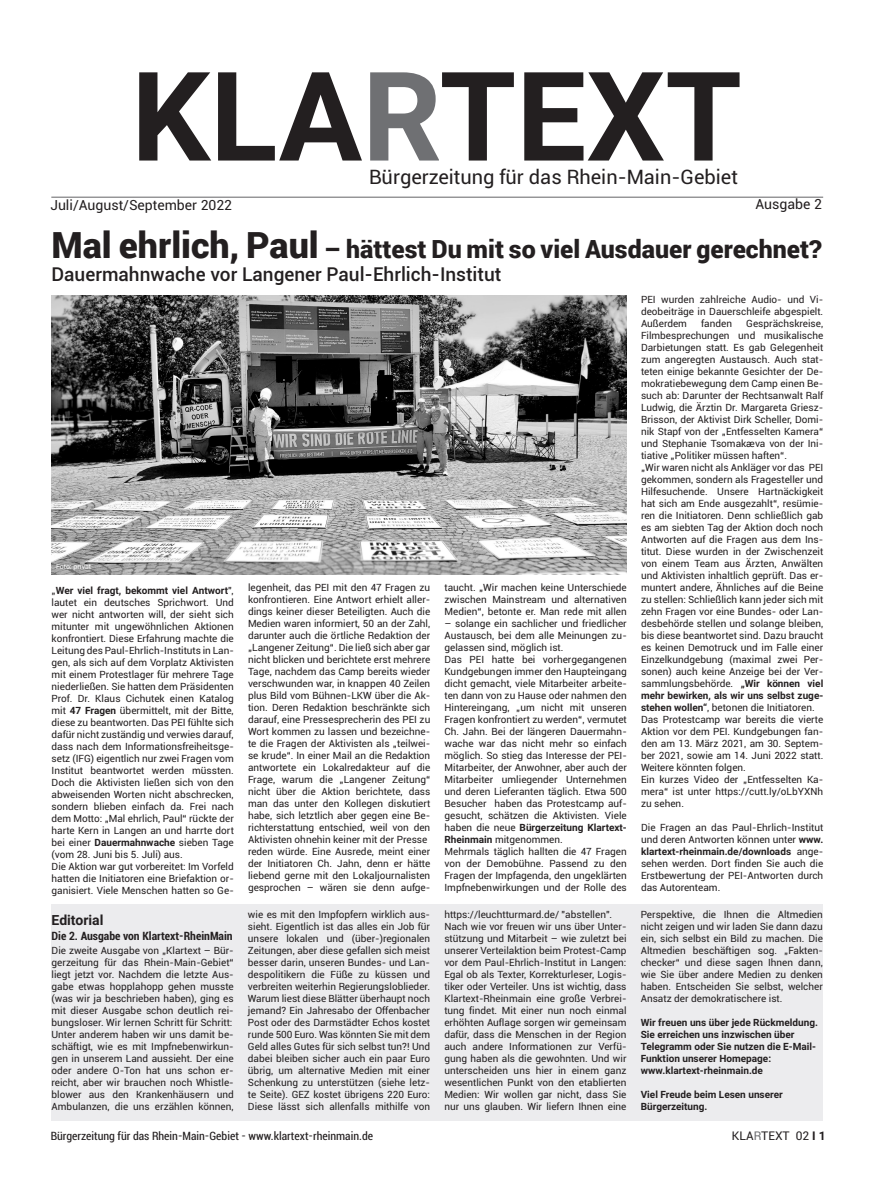
<style>
.page{position:relative;width:874px;height:1191px;background:#fff}
.page>*{position:absolute;margin:0;border:0;box-sizing:border-box;transform-origin:0 0}
.t1{font:700 124px "Roboto";color:#231f20}
.t2{font:900 25px "Roboto";color:#231f20}
.t3{font:20px "Roboto";color:#231f20}
.t4{font:500 19px "Roboto";color:#231f20}
.t5{font:14px "Roboto";color:#231f20}
.t6{font:700 14px "Roboto";color:#231f20}
.t7{font:condensed 12px "Roboto";color:#231f20}
.t8{font:700 condensed 12px "Roboto";color:#231f20}
.t9{font:12px "Roboto";color:#231f20}
.t10{font:10px/12px "Roboto";color:#231f20}
.t11{font:700 10px/12px "Roboto";color:#231f20}
.t12{font:7px "Roboto";color:#fff}
.s1{color:#6f7073}
.s2{font-size:36px}
.s3{font-weight:700}
</style>
<div class="page">
<hr style="left:51px;top:197px;width:771px;height:1px;background:#636366">
<div style="left:51px;top:904px;width:771px;height:216px;background:#ececee"></div>
<img style="left:52px;top:295px;width:574px;height:279px">
<h1 class="t1" style="left:131px;top:30px;width:612px">KLA<span class="s1">R</span>TEXT</h1>
<h3 class="t3" style="left:369px;top:163px;width:370px">Bürgerzeitung für das Rhein-Main-Gebiet</h3>
<h3 class="t5" style="left:50px;top:195px;width:183px">Juli/August/September 2022</h3>
<h3 class="t5" style="left:755px;top:195px;width:68px">Ausgabe 2</h3>
<h2 class="t2" style="left:52px;top:231px;width:771px"><span class="s2">Mal ehrlich, Paul</span> – hättest Du mit so viel Ausdauer gerechnet?</h2>
<h3 class="t4" style="left:52px;top:260px;width:451px">Dauermahnwache vor Langener Paul-Ehrlich-Institut</h3>
<p class="t12" style="left:56px;top:561px;width:37px">Foto: privat</p>
<p class="t10" style="left:52px;top:584px;width:184px">„<span class="s3">Wer viel fragt, bekommt viel Antwort</span>", lautet ein deutsches Sprichwort. Und wer nicht antworten will, der sieht sich mitunter mit ungewöhnlichen Aktionen konfrontiert. Diese Erfahrung machte die Leitung des Paul-Ehrlich-Instituts in Lan&shy;gen, als sich auf dem Vorplatz Aktivisten mit einem Protestlager für mehrere Tage niederließen. Sie hatten dem Präsidenten Prof. Dr. Klaus Cichutek einen Katalog mit <span class="s3">47 Fragen</span> übermittelt, mit der Bitte, diese zu beantworten. Das PEI fühlte sich dafür nicht zuständig und verwies darauf, dass nach dem Informationsfreiheitsge&shy;setz (IFG) eigentlich nur zwei Fragen vom Institut beantwortet werden müssten.<br>Doch die Aktivisten ließen sich von den abweisenden Worten nicht abschrecken, sondern blieben einfach da. Frei nach dem Motto: „Mal ehrlich, Paul“ rückte der harte Kern in Langen an und harrte dort bei einer <span class="s3">Dauermahnwache</span> sieben Tage (vom 28. Juni bis 5. Juli) aus.<br>Die Aktion war gut vorbereitet: Im Vorfeld hatten die Initiatoren eine Briefaktion or&shy;ganisiert. Viele Menschen hatten so Ge-</p>
<p class="t10" style="left:248px;top:581px;width:184px">legenheit, das PEI mit den 47 Fragen zu konfrontieren. Eine Antwort erhielt aller&shy;dings keiner dieser Beteiligten. Auch die Medien waren informiert, 50 an der Zahl, darunter auch die örtliche Redaktion der „Langener Zeitung“. Die ließ sich aber gar nicht blicken und berichtete erst mehrere Tage, nachdem das Camp bereits wieder verschwunden war, in knappen 40 Zeilen plus Bild vom Bühnen-LKW über die Ak&shy;tion. Deren Redaktion beschränkte sich darauf, eine Pressesprecherin des PEI zu Wort kommen zu lassen und bezeichne&shy;te die Fragen der Aktivisten als „teilwei&shy;se krude“. In einer Mail an die Redaktion antwortete ein Lokalredakteur auf die Frage, warum die „Langener Zeitung“ nicht über die Aktion berichtete, dass man das unter den Kollegen diskutiert habe, sich letztlich aber gegen eine Be&shy;richterstattung entschied, weil von den Aktivisten ohnehin keiner mit der Presse reden würde. Eine Ausrede, meint einer der Initiatoren Ch. Jahn, denn er hätte liebend gerne mit den Lokaljournalisten gesprochen – wären sie denn aufge-</p>
<p class="t10" style="left:444px;top:581px;width:184px;text-align:justify">taucht. „Wir machen keine Unterschiede zwischen Mainstream und alternativen Medien“, betonte er. Man rede mit allen</p>
<p class="t10" style="left:444px;top:617px;width:184px">– solange ein sachlicher und friedlicher Austausch, bei dem alle Meinungen zu&shy;gelassen sind, möglich ist.<br>Das PEI hatte bei vorhergegangenen Kundgebungen immer den Haupteingang dicht gemacht, viele Mitarbeiter arbeite&shy;ten dann von zu Hause oder nahmen den Hintereingang, „um nicht mit unseren Fragen konfrontiert zu werden“, vermutet Ch. Jahn. Bei der längeren Dauermahn&shy;wache war das nicht mehr so einfach möglich. So stieg das Interesse der PEI-Mitarbeiter, der Anwohner, aber auch der Mitarbeiter umliegender Unternehmen und deren Lieferanten täglich. Etwa 500<br>Besucher haben das Protestcamp auf&shy;gesucht, schätzen die Aktivisten. Viele haben die neue <span class="s3">Bürgerzeitung Klartext-Rheinmain</span> mitgenommen.<br>Mehrmals täglich hallten die 47 Fragen von der Demobühne. Passend zu den Fragen der Impfagenda, den ungeklärten Impfnebenwirkungen und der Rolle des</p>
<p class="t10" style="left:640px;top:293px;width:184px;text-align:justify">PEI wurden zahlreiche Audio- und Vi&shy;deobeiträge in Dauerschleife abgespielt.<br>Außerdem</p>
<p class="t10" style="left:700px;top:317px;width:32px">fanden</p>
<p class="t10" style="left:640px;top:317px;width:184px;text-indent:105px">Gesprächskreise, Filmbesprechungen und musikalische Darbietungen statt. Es gab Gelegenheit zum angeregten Austausch. Auch stat&shy;teten einige bekannte Gesichter der De&shy;mokratiebewegung dem Camp einen Be&shy;such ab: Darunter der Rechtsanwalt Ralf Ludwig, die Ärztin Dr. Margareta Griesz-Brisson, der Aktivist Dirk Scheller, Domi&shy;nik Stapf von der „Entfesselten Kamera“ und Stephanie Tsomakaeva von der Ini&shy;tiative „Politiker müssen haften“.<br>„Wir waren nicht als Ankläger vor das PEI gekommen, sondern als Fragesteller und Hilfesuchende. Unsere Hartnäckigkeit hat sich am Ende ausgezahlt“, resümie&shy;ren die Initiatoren. Denn schließlich gab es am siebten Tag der Aktion doch noch Antworten auf die Fragen aus dem Ins&shy;titut. Diese wurden in der Zwischenzeit von einem Team aus Ärzten, Anwälten und Aktivisten inhaltlich geprüft. Das er&shy;muntert andere, Ähnliches auf die Beine zu stellen: Schließlich kann jeder sich mit zehn Fragen vor eine Bundes- oder Lan&shy;desbehörde stellen und solange bleiben, bis diese beantwortet sind. Dazu braucht es keinen Demotruck und im Falle einer Einzelkundgebung (maximal zwei Per&shy;sonen) auch keine Anzeige bei der Ver&shy;sammlungsbehörde. <span class="s3">„Wir können viel mehr bewirken, als wir uns selbst zuge&shy;stehen wollen“</span>, betonen die Initiatoren.<br>Das Protestcamp war bereits die vierte Aktion vor dem PEI. Kundgebungen fan&shy;den am 13. März 2021, am 30. Septem&shy;ber 2021, sowie am 14. Juni 2022 statt.<br>Weitere könnten folgen.<br>Ein kurzes Video der „Entfesselten Ka&shy;mera“ ist unter https://cutt.ly/oLbYXNh zu sehen.</p>
<p class="t10" style="left:640px;top:821px;width:184px;text-align:justify">Die Fragen an das Paul-Ehrlich-Institut und deren Antworten können unter <span class="s3">www. klartext-rheinmain.de/downloads</span> ange&shy;sehen werden. Dort finden Sie auch die Erstbewertung der PEI-Antworten durch das Autorenteam.</p>
<h3 class="t6" style="left:52px;top:910px;width:53px">Editorial</h3>
<p class="t8" style="left:52px;top:928px;width:182px">Die 2. Ausgabe von Klartext-RheinMain</p>
<p class="t10" style="left:52px;top:944px;width:184px">Die zweite Ausgabe von „Klartext – Bür&shy;gerzeitung für das Rhein-Main-Gebiet“ liegt jetzt vor. Nachdem die letzte Aus&shy;gabe etwas hopplahopp gehen musste (was wir ja beschrieben haben), ging es mit dieser Ausgabe schon deutlich rei&shy;bungsloser. Wir lernen Schritt für Schritt:<br>Unter anderem haben wir uns damit be&shy;schäftigt, wie es mit Impfnebenwirkun&shy;gen in unserem Land aussieht. Der eine oder andere O-Ton hat uns schon er&shy;reicht, aber wir brauchen noch Whistle&shy;blower aus den Krankenhäusern und Ambulanzen, die uns erzählen können,</p>
<p class="t10" style="left:248px;top:908px;width:184px;text-align:justify">wie es mit den Impfopfern wirklich aus&shy;sieht. Eigentlich ist das alles ein Job für unsere lokalen und (über-)regionalen Zeitungen, aber diese gefallen sich meist besser darin, unseren Bundes- und Lan&shy;despolitikern die Füße zu küssen und verbreiten weiterhin Regierungsloblieder.<br>Warum liest diese Blätter überhaupt noch jemand? Ein Jahresabo der Offenbacher Post oder des Darmstädter Echos kostet runde 500 Euro. Was könnten Sie mit dem Geld alles Gutes für sich selbst tun?! Und dabei bleiben sicher auch ein paar Euro übrig, um alternative Medien mit einer Schenkung zu unterstützen (siehe letz&shy;te Seite). GEZ kostet übrigens 220 Euro:<br>Diese lässt sich allenfalls mithilfe von</p>
<p class="t10" style="left:444px;top:908px;width:184px">https://leuchtturmard.de/ "abstellen".<br>Nach wie vor freuen wir uns über Unter&shy;stützung und Mitarbeit – wie zuletzt bei unserer Verteilaktion beim Protest-Camp vor dem Paul-Ehrlich-Institut in Langen:<br>Egal ob als Texter, Korrekturleser, Logis&shy;tiker oder Verteiler. Uns ist wichtig, dass Klartext-Rheinmain eine große Verbrei&shy;tung findet. Mit einer nun noch einmal erhöhten Auflage sorgen wir gemeinsam dafür, dass die Menschen in der Region auch andere Informationen zur Verfü&shy;gung haben als die gewohnten. Und wir unterscheiden uns hier in einem ganz wesentlichen Punkt von den etablierten Medien: Wir wollen gar nicht, dass Sie nur uns glauben. Wir liefern Ihnen eine</p>
<p class="t10" style="left:640px;top:908px;width:184px;text-align:justify">Perspektive, die Ihnen die Altmedien nicht zeigen und wir laden Sie dann dazu ein, sich selbst ein Bild zu machen. Die Altmedien beschäftigen sog. „Fakten&shy;checker“ und diese sagen Ihnen dann, wie Sie über andere Medien zu denken haben. Entscheiden Sie selbst, welcher Ansatz der demokratischere ist.</p>
<p class="t11" style="left:640px;top:1016px;width:179px">Wir freuen uns über jede Rückmeldung.<br>Sie erreichen uns inzwischen über Telegramm oder Sie nutzen die E-Mail-Funktion unserer Homepage: www.klartext-rheinmain.de</p>
<p class="t11" style="left:640px;top:1088px;width:143px">Viel Freude beim Lesen unserer<br>Bürgerzeitung.</p>
<p class="t7" style="left:51px;top:1127px;width:324px">Bürgerzeitung für das Rhein-Main-Gebiet - www.klartext-rheinmain.de</p>
<p class="t9" style="left:731px;top:1127px;width:95px">KLA<span class="s1">R</span>TEXT 02 <span class="s3">I 1</span></p>
</div>
